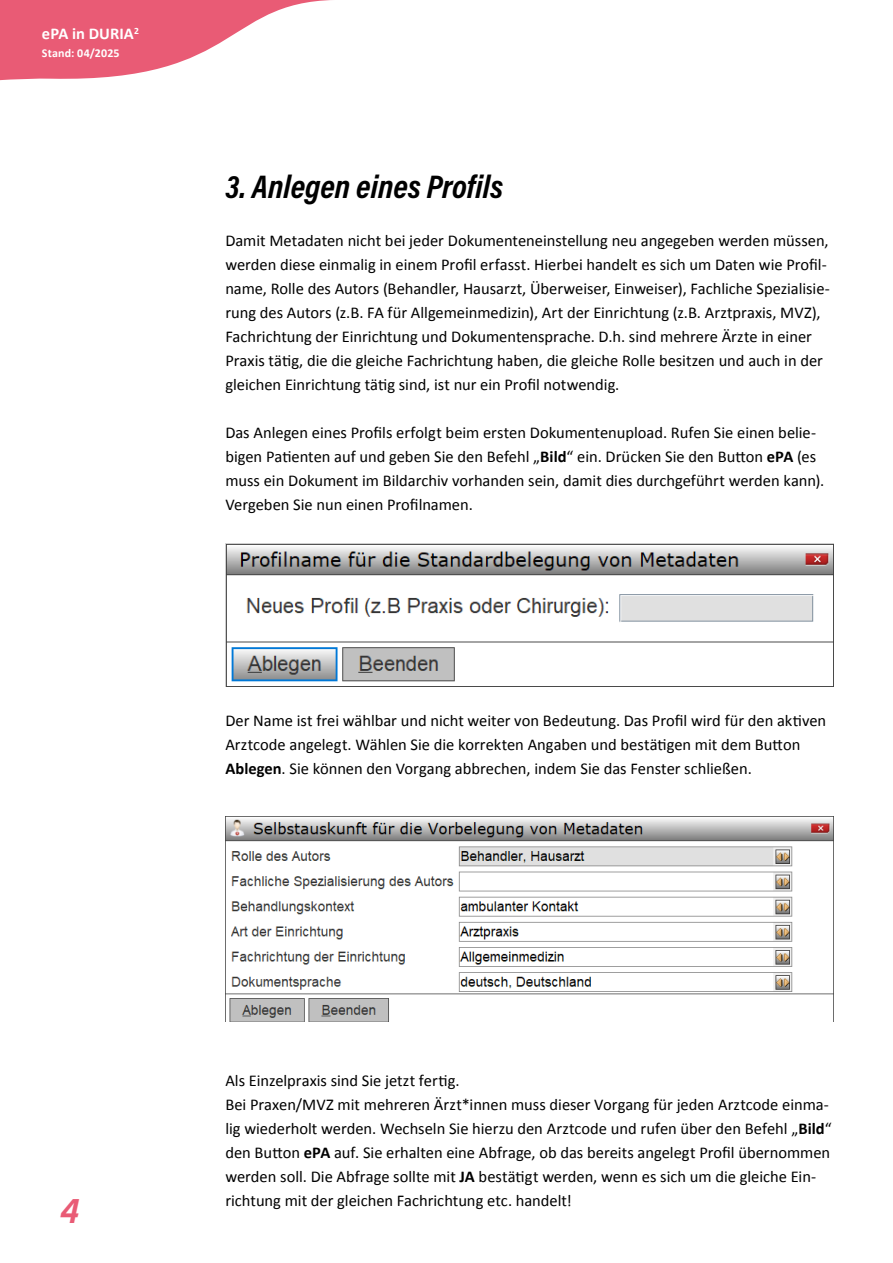
<style>
.page{position:relative;width:893px;height:1263px;background:#fff}
.page>*{position:absolute;margin:0;border:0;box-sizing:border-box;transform-origin:0 0}
.t1{font:36px "Acumin Variable Concept";color:#e95b75}
.Ü1{font:33px "Acumin Variable Concept";color:#000}
.Ü2{font:16.5px/24px "Calibri";letter-spacing:-.005em;color:#000}
.Fließtext{font:16.5px/24px "Calibri";color:#000}
.t2{font:700 16.5px "Calibri";color:#fff}
.t3{font:700 12px "Calibri";letter-spacing:.015em;color:#fff}
.s1{font-weight:700}
</style>
<div class="page">
<svg style="left:0;top:0;width:332px;height:81px;fill:#e95b75"></svg>
<img style="left:225px;top:543px;width:608px;height:144px">
<img style="left:226px;top:819px;width:607px;height:203px">
<p class="t2" style="left:42px;top:22px;width:98px">ePA in DURIA<sup>2</sup></p>
<p class="t3" style="left:42px;top:45px;width:79px">Stand: 04/2025</p>
<p class="Ü1" style="left:225px;top:164px;width:279px">3. Anlegen eines Profils</p>
<p class="Ü2" style="left:225px;top:228px;width:606px">Damit Metadaten nicht bei jeder Dokumenteneinstellung neu angegeben werden müssen, werden diese einmalig in einem Profil erfasst. Hierbei handelt es sich um Daten wie Profil&shy;name, Rolle des Autors (Behandler, Hausarzt, Überweiser, Einweiser), Fachliche Spezialisie&shy;rung des Autors (z.B. FA für Allgemeinmedizin), Art der Einrichtung (z.B. Arztpraxis, MVZ), Fachrichtung der Einrichtung und Dokumentensprache. D.h. sind mehrere Ärzte in einer Praxis tätig, die die gleiche Fachrichtung haben, die gleiche Rolle besitzen und auch in der gleichen Einrichtung tätig sind, ist nur ein Profil notwendig.</p>
<p class="Ü2" style="left:225px;top:420px;width:601px">Das Anlegen eines Profils erfolgt beim ersten Dokumentenupload. Rufen Sie einen belie&shy;bigen Patienten auf und geben Sie den Befehl „<span class="s1">Bild</span>“ ein. Drücken Sie den Button <span class="s1">ePA</span> (es muss ein Dokument im Bildarchiv vorhanden sein, damit dies durchgeführt werden kann).<br>Vergeben Sie nun einen Profilnamen.</p>
<p class="Fließtext" style="left:225px;top:708px;width:602px">Der Name ist frei wählbar und nicht weiter von Bedeutung. Das Profil wird für den aktiven<br>Arztcode angelegt. Wählen Sie die korrekten Angaben und bestätigen mit dem Button<br><span class="s1">Ablegen</span>. Sie können den Vorgang abbrechen, indem Sie das Fenster schließen.</p>
<h1 class="t1" style="left:60px;top:1185px;width:21px">4</h1>
<p class="Fließtext" style="left:225px;top:1068px;width:608px">Als Einzelpraxis sind Sie jetzt fertig.<br>Bei Praxen/MVZ mit mehreren Ärzt*innen muss dieser Vorgang für jeden Arztcode einma&shy;lig wiederholt werden. Wechseln Sie hierzu den Arztcode und rufen über den Befehl „<span class="s1">Bild</span>“ den Button <span class="s1">ePA</span> auf. Sie erhalten eine Abfrage, ob das bereits angelegt Profil übernommen werden soll. Die Abfrage sollte mit <span class="s1">JA</span> bestätigt werden, wenn es sich um die gleiche Ein&shy;richtung mit der gleichen Fachrichtung etc. handelt!</p>
</div>
